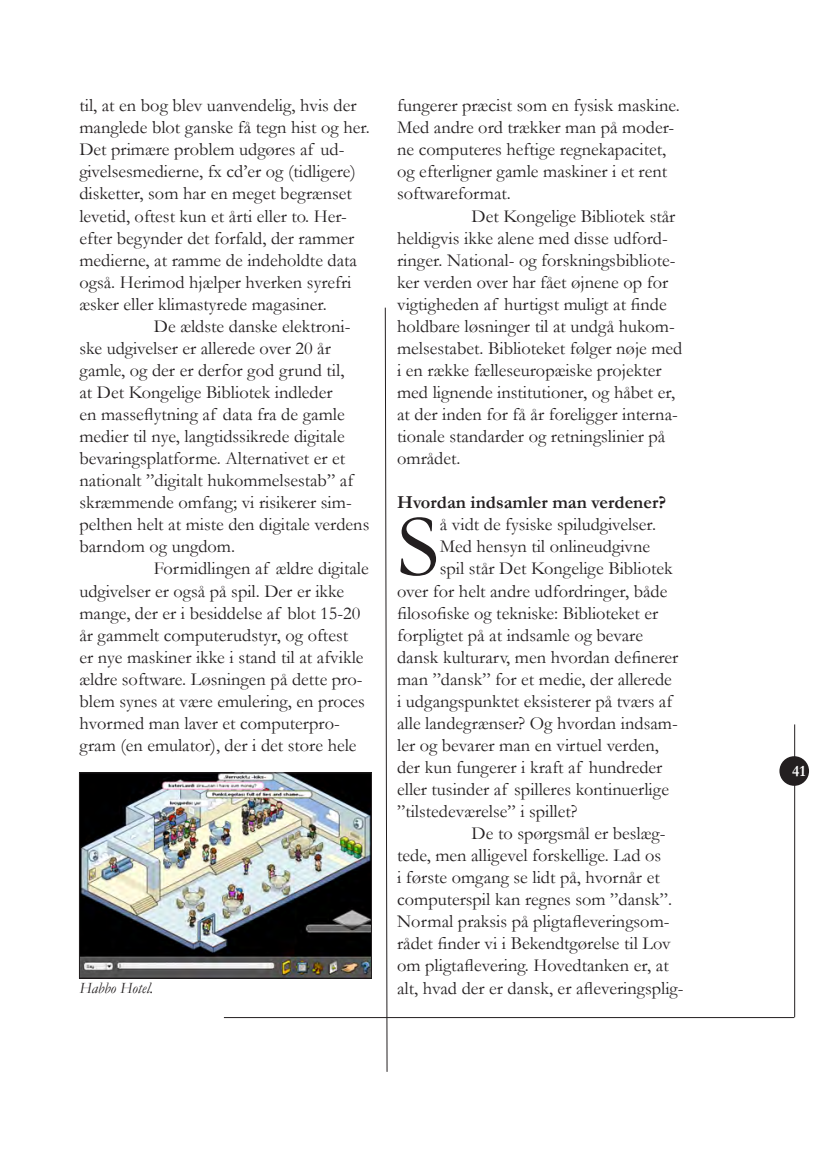
<style>
.page{position:relative;width:834px;height:1176px;background:#fff}
.page>*{position:absolute;margin:0;border:0;box-sizing:border-box;transform-origin:0 0}
.drop_cap{font:89.08px "Garamond";color:#231f20}
.Almindelig_tekst_med{font:18.38px/22.1px "Garamond";color:#231f20}
.drop_cap-2{font:18.38px/22.1px "Garamond";color:#231f20}
.almindelig_tekst_ude{font:700 18.38px "Garamond";color:#231f20}
.Billedtekst{font:italic 15.75px "Garamond";color:#231f20}
.t1{font:700 15.75px "Garamond";color:#fff}
</style>
<div class="page">
<hr style="left:224px;top:1017px;width:570px;height:1px;background:#231f20">
<hr style="left:794px;top:724px;width:1px;height:293px;background:#231f20">
<div style="left:780px;top:757px;width:28px;height:28px;background:#231f20;border-radius:50%"></div>
<div style="left:779px;top:756px;width:29px;height:30px;border:2px solid #231f20;border-radius:50%"></div>
<svg style="left:384px;top:307px;width:4px;height:765px"></svg>
<img style="left:81px;top:774px;width:289px;height:202px">
<div style="left:79px;top:772px;width:293px;height:206px;border:1px solid #231f20"></div>
<p class="drop_cap-2" style="left:79px;top:94px;width:292px">til, at en bog blev uanvendelig, hvis der manglede blot ganske få tegn hist og her.<br>Det primære problem udgøres af ud&shy;givelsesmedierne, fx cd’er og (tidligere) disketter, som har en meget begrænset levetid, oftest kun et årti eller to. Her&shy;efter begynder det forfald, der rammer medierne, at ramme de indeholdte data også. Herimod hjælper hverken syrefri æsker eller klimastyrede magasiner.</p>
<p class="Almindelig_tekst_med" style="left:79px;top:314px;width:291px;text-indent:74px">De ældste danske elektroni&shy;ske udgivelser er allerede over 20 år gamle, og der er derfor god grund til,<br>at Det Kongelige Bibliotek indleder<br>en masseflytning af data fra de gamle medier til nye, langtidssikrede digitale bevaringsplatforme. Alternativet er et nationalt ”digitalt hukommelsestab” af skræmmende omfang; vi risikerer sim&shy;pelthen helt at miste den digitale verdens barndom og ungdom.</p>
<p class="Almindelig_tekst_med" style="left:79px;top:557px;width:291px;text-indent:74px">Formidlingen af ældre digitale udgivelser er også på spil. Der er ikke mange, der er i besiddelse af blot 15-20 år gammelt computerudstyr, og oftest<br>er nye maskiner ikke i stand til at afvikle ældre software. Løsningen på dette pro&shy;blem synes at være emulering, en proces hvormed man laver et computerpro&shy;gram (en emulator), der i det store hele</p>
<p class="Almindelig_tekst_med" style="left:397px;top:94px;width:284px">fungerer præcist som en fysisk maskine.<br>Med andre ord trækker man på moder&shy;ne computeres heftige regnekapacitet, og efterligner gamle maskiner i et rent softwareformat.</p>
<p class="Almindelig_tekst_med" style="left:397px;top:204px;width:287px;text-indent:74px">Det Kongelige Bibliotek står heldigvis ikke alene med disse udford&shy;ringer. National- og forskningsbibliote&shy;ker verden over har fået øjnene op for vigtigheden af hurtigst muligt at finde holdbare løsninger til at undgå hukom&shy;melsestabet. Biblioteket følger nøje med i en række fælleseuropæiske projekter med lignende institutioner, og håbet er, at der inden for få år foreligger interna&shy;tionale standarder og retningslinier på området.</p>
<p class="almindelig_tekst_ude" style="left:397px;top:490px;width:270px">Hvordan indsamler man verdener?</p>
<p class="drop_cap" style="left:397px;top:486px;width:44px">S</p>
<p class="drop_cap-2" style="left:439px;top:513px;width:218px">å vidt de fysiske spiludgivelser.</p>
<p class="drop_cap-2" style="left:439px;top:535px;width:212px">Med hensyn til onlineudgivne</p>
<p class="drop_cap-2" style="left:439px;top:557px;width:234px">spil står Det Kongelige Bibliotek</p>
<p class="drop_cap-2" style="left:397px;top:579px;width:272px">over for helt andre udfordringer, både</p>
<p class="drop_cap-2" style="left:397px;top:601px;width:263px">filosofiske og tekniske: Biblioteket er</p>
<p class="drop_cap-2" style="left:397px;top:623px;width:247px">forpligtet på at indsamle og bevare</p>
<p class="drop_cap-2" style="left:397px;top:645px;width:282px">dansk kulturarv, men hvordan definerer</p>
<p class="drop_cap-2" style="left:397px;top:667px;width:276px">man ”dansk” for et medie, der allerede</p>
<p class="drop_cap-2" style="left:397px;top:689px;width:277px">i udgangspunktet eksisterer på tværs af</p>
<p class="drop_cap-2" style="left:397px;top:711px;width:282px">alle landegrænser? Og hvordan indsam-</p>
<p class="drop_cap-2" style="left:397px;top:733px;width:263px">ler og bevarer man en virtuel verden,</p>
<p class="drop_cap-2" style="left:397px;top:755px;width:267px">der kun fungerer i kraft af hundreder</p>
<p class="drop_cap-2" style="left:397px;top:778px;width:273px">eller tusinder af spilleres kontinuerlige</p>
<p class="drop_cap-2" style="left:397px;top:800px;width:182px">”tilstedeværelse” i spillet?</p>
<p class="Almindelig_tekst_med" style="left:397px;top:822px;width:276px;text-indent:74px">De to spørgsmål er beslæg&shy;tede, men alligevel forskellige. Lad os<br>i første omgang se lidt på, hvornår et computerspil kan regnes som ”dansk”.<br>Normal praksis på pligtafleveringsom&shy;rådet finder vi i Bekendtgørelse til Lov om pligtaflevering. Hovedtanken er, at</p>
<p class="Billedtekst" style="left:79px;top:977px;width:75px">Habbo Hotel.</p>
<p class="Almindelig_tekst_med" style="left:397px;top:976px;width:288px">alt, hvad der er dansk, er afleveringsplig-</p>
<p class="t1" style="left:791px;top:760px;width:15px">41</p>
</div>
